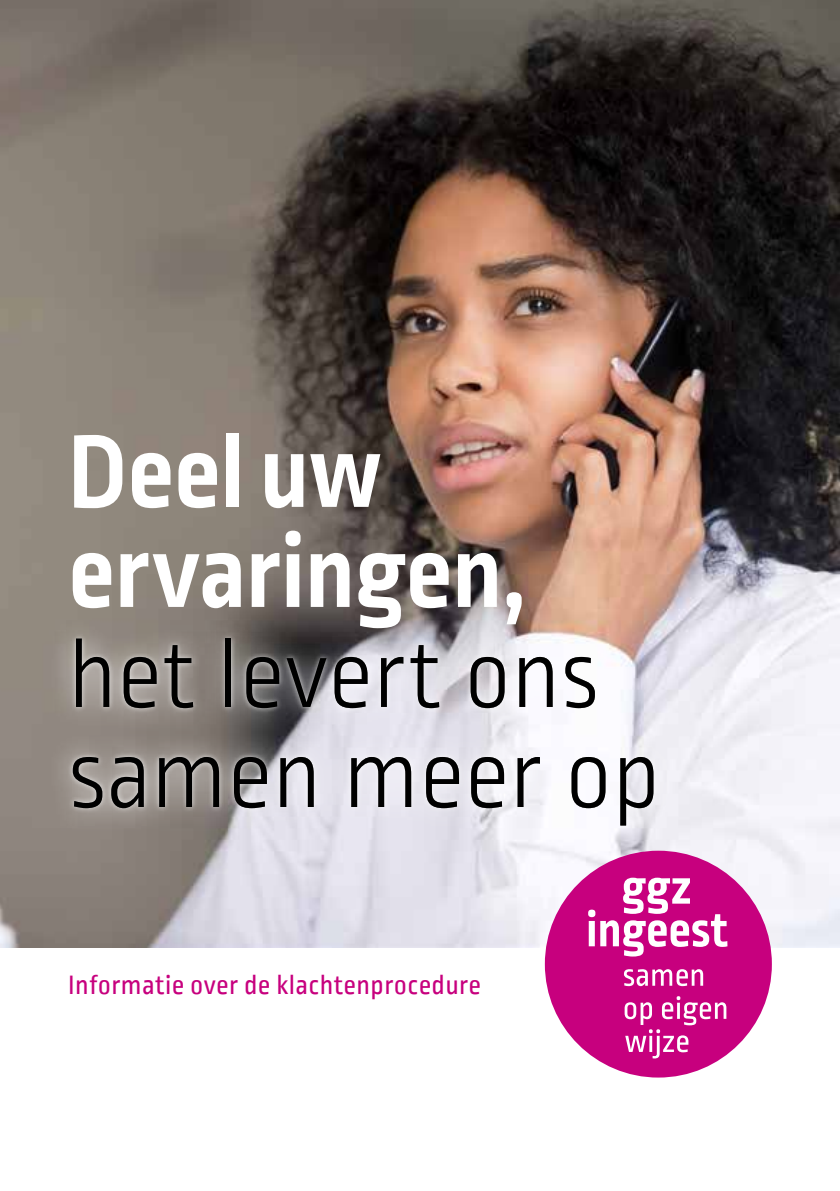
<style>
.page{position:relative;width:840px;height:1191px;background:#fff}
.page>*{position:absolute;margin:0;border:0;box-sizing:border-box;transform-origin:0 0}
.t1{font:700 108px/100px "Ropa Sans Pro";color:#fff}
.t2{font:300 100px/100px "Ropa Sans Pro";color:#000}
.t3{font:28px "Ropa Sans PTT";letter-spacing:.015em;color:#c7007e}
</style>
<div class="page">
<img style="left:0;top:0;width:839px;height:947px">
<div style="left:544px;top:850px;width:227px;height:227px;background:#c7007e;border-radius:50%"></div>
<svg style="left:624px;top:969px;width:78px;height:17px"></svg>
<svg style="left:624px;top:996px;width:102px;height:62px"></svg>
<svg style="left:588px;top:877px;width:139px;height:79px"></svg>
<svg style="left:47px;top:615px;width:632px;height:234px"></svg>
<h1 class="t1" style="left:68px;top:427px;width:459px">Deel uw ervaringen,</h1>
<h2 class="t2" style="left:68px;top:631px;width:593px">het levert ons samen meer op</h2>
<p class="t3" style="left:68px;top:969px;width:414px">Informatie over de klachtenprocedure</p>
</div>
